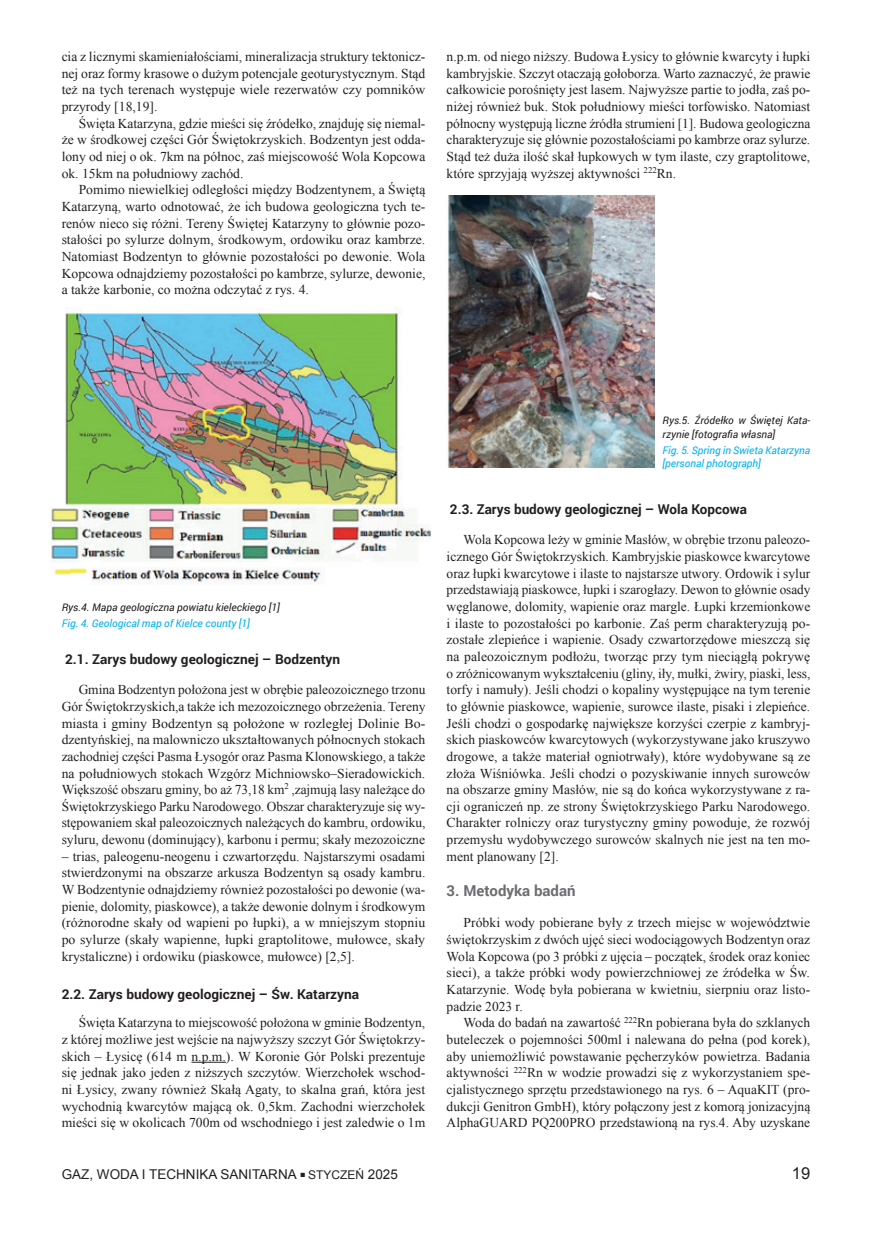
<style>
.page{position:relative;width:872px;height:1234px;background:#fff}
.page>*{position:absolute;margin:0;border:0;box-sizing:border-box;transform-origin:0 0}
.t1{font:16.5px "Arial";color:#231f20}
.t2{font:700 15px "Roboto";color:#6c6d70}
.t3{font:13.5px/16.6px "Times New Roman";color:#231f20;text-align:justify}
.t4{font:700 13.5px "Roboto";color:#231f20}
.t5{font:13.5px "Arial";color:#231f20}
.t6{font:italic 10.5px/13.5px "Roboto";color:#231f20}
.t7{font:italic 10.5px/13.5px "Roboto";color:#00aeef}
.s1{font-size:9px}
.s2{font-size:12px}
</style>
<div class="page">
<hr style="left:191px;top:1061px;width:35px;height:1px;background:#231f20">
<img style="left:51px;top:308px;width:380px;height:277px">
<img style="left:446px;top:195px;width:208px;height:272px">
<p class="t3" style="left:62px;top:48px;width:365px">cia z licznymi skamieniałościami, mineralizacja struktury tektonicz&shy;nej oraz formy krasowe o dużym potencjale geoturystycznym. Stąd też na tych terenach występuje wiele rezerwatów czy pomników przyrody [18,19].</p>
<p class="t3" style="left:62px;top:114px;width:365px;text-indent:17px">Święta Katarzyna, gdzie mieści się źródełko, znajduję się niemal&shy;że w środkowej części Gór Świętokrzyskich. Bodzentyn jest odda&shy;lony od niej o ok. 7km na północ, zaś miejscowość Wola Kopcowa ok. 15km na południowy zachód.</p>
<p class="t3" style="left:62px;top:181px;width:365px;text-indent:17px">Pomimo niewielkiej odległości między Bodzentynem, a Świętą Katarzyną, warto odnotować, że ich budowa geologiczna tych te&shy;renów nieco się różni. Tereny Świętej Katarzyny to głównie pozo&shy;stałości po sylurze dolnym, środkowym, ordowiku oraz kambrze.<br>Natomiast Bodzentyn to głównie pozostałości po dewonie. Wola Kopcowa odnajdziemy pozostałości po kambrze, sylurze, dewonie, a także karbonie, co można odczytać z rys. 4.</p>
<p class="t3" style="left:446px;top:48px;width:365px">n.p.m. od niego niższy. Budowa Łysicy to głównie kwarcyty i łupki kambryjskie. Szczyt otaczają gołoborza. Warto zaznaczyć, że prawie całkowicie porośnięty jest lasem. Najwyższe partie to jodła, zaś po&shy;niżej również buk. Stok południowy mieści torfowisko. Natomiast północny występują liczne źródła strumieni [1]. Budowa geologiczna charakteryzuje się głównie pozostałościami po kambrze oraz sylurze.<br>Stąd też duża ilość skał łupkowych w tym ilaste, czy graptolitowe, które sprzyjają wyższej aktywności <sup>222</sup>Rn.</p>
<p class="t6" style="left:62px;top:600px;width:220px">Rys.4. Mapa geologiczna powiatu kieleckiego [1]</p>
<p class="t7" style="left:62px;top:615px;width:190px">Fig. 4. Geological map of Kielce county [1]</p>
<p class="t4" style="left:65px;top:649px;width:277px">2.1. Zarys budowy geologicznej – Bodzentyn</p>
<p class="t3" style="left:62px;top:681px;width:365px;text-indent:17px">Gmina Bodzentyn położona jest w obrębie paleozoicznego trzonu Gór Świętokrzyskich,a także ich mezozoicznego obrzeżenia. Tereny miasta i gminy Bodzentyn są położone w rozległej Dolinie Bo&shy;dzentyńskiej, na malowniczo ukształtowanych północnych stokach zachodniej części Pasma Łysogór oraz Pasma Klonowskiego, a także na południowych stokach Wzgórz Michniowsko–Sieradowickich.<br>Większość obszaru gminy, bo aż 73,18 km<sup>2</sup> ,zajmują lasy należące do Świętokrzyskiego Parku Narodowego. Obszar charakteryzuje się wy&shy;stępowaniem skał paleozoicznych należących do kambru, ordowiku, syluru, dewonu (dominujący), karbonu i permu; skały mezozoiczne</p>
<p class="t3" style="left:62px;top:847px;width:365px">– trias, paleogenu-neogenu i czwartorzędu. Najstarszymi osadami stwierdzonymi na obszarze arkusza Bodzentyn są osady kambru.<br>W Bodzentynie odnajdziemy również pozostałości po dewonie (wa&shy;pienie, dolomity, piaskowce), a także dewonie dolnym i środkowym (różnorodne skały od wapieni po łupki), a w mniejszym stopniu po sylurze (skały wapienne, łupki graptolitowe, mułowce, skały krystaliczne) i ordowiku (piaskowce, mułowce) [2,5].</p>
<p class="t4" style="left:62px;top:984px;width:299px">2.2. Zarys budowy geologicznej – Św. Katarzyna</p>
<p class="t3" style="left:62px;top:1014px;width:365px;text-indent:17px">Święta Katarzyna to miejscowość położona w gminie Bodzentyn, z której możliwe jest wejście na najwyższy szczyt Gór Świętokrzy&shy;skich – Łysicę (614 m n.p.m.). W Koronie Gór Polski prezentuje się jednak jako jeden z niższych szczytów. Wierzchołek wschod&shy;ni Łysicy, zwany również Skałą Agaty, to skalna grań, która jest wychodnią kwarcytów mającą ok. 0,5km. Zachodni wierzchołek mieści się w okolicach 700m od wschodniego i jest zaledwie o 1m</p>
<p class="t6" style="left:662px;top:413px;width:149px">Rys.5. Źródełko w Świętej Kata&shy;rzynie [fotografia własna]</p>
<p class="t7" style="left:662px;top:442px;width:149px">Fig. 5. Spring in Swieta Katarzyna [personal photograph]</p>
<p class="t4" style="left:450px;top:499px;width:298px">2.3. Zarys budowy geologicznej – Wola Kopcowa</p>
<p class="t3" style="left:446px;top:531px;width:365px;text-indent:17px">Wola Kopcowa leży w gminie Masłów, w obrębie trzonu paleozo&shy;icznego Gór Świętokrzyskich. Kambryjskie piaskowce kwarcytowe oraz łupki kwarcytowe i ilaste to najstarsze utwory. Ordowik i sylur przedstawiają piaskowce, łupki i szarogłazy. Dewon to głównie osady węglanowe, dolomity, wapienie oraz margle. Łupki krzemionkowe i ilaste to pozostałości po karbonie. Zaś perm charakteryzują po&shy;zostałe zlepieńce i wapienie. Osady czwartorzędowe mieszczą się na paleozoicznym podłożu, tworząc przy tym nieciągłą pokrywę o zróżnicowanym wykształceniu (gliny, iły, mułki, żwiry, piaski, less, torfy i namuły). Jeśli chodzi o kopaliny występujące na tym terenie to głównie piaskowce, wapienie, surowce ilaste, pisaki i zlepieńce.<br>Jeśli chodzi o gospodarkę największe korzyści czerpie z kambryj&shy;skich piaskowców kwarcytowych (wykorzystywane jako kruszywo drogowe, a także materiał ogniotrwały), które wydobywane są ze złoża Wiśniówka. Jeśli chodzi o pozyskiwanie innych surowców na obszarze gminy Masłów, nie są do końca wykorzystywane z ra&shy;cji ograniczeń np. ze strony Świętokrzyskiego Parku Narodowego.<br>Charakter rolniczy oraz turystyczny gminy powoduje, że rozwój przemysłu wydobywczego surowców skalnych nie jest na ten mo&shy;ment planowany [2].</p>
<p class="t2" style="left:446px;top:879px;width:130px">3. Metodyka badań</p>
<p class="t3" style="left:446px;top:914px;width:365px;text-indent:17px">Próbki wody pobierane były z trzech miejsc w województwie świętokrzyskim z dwóch ujęć sieci wodociągowych Bodzentyn oraz Wola Kopcowa (po 3 próbki z ujęcia – początek, środek oraz koniec sieci), a także próbki wody powierzchniowej ze źródełka w Św.<br>Katarzynie. Wodę była pobierana w kwietniu, sierpniu oraz listo&shy;padzie 2023 r.</p>
<p class="t3" style="left:446px;top:1014px;width:365px;text-indent:17px">Woda do badań na zawartość <sup>222</sup>Rn pobierana była do szklanych buteleczek o pojemności 500ml i nalewana do pełna (pod korek), aby uniemożliwić powstawanie pęcherzyków powietrza. Badania aktywności <sup>222</sup>Rn w wodzie prowadzi się z wykorzystaniem spe&shy;cjalistycznego sprzętu przedstawionego na rys. 6 – AquaKIT (pro&shy;dukcji Genitron GmbH), który połączony jest z komorą jonizacyjną AlphaGUARD PQ200PRO przedstawioną na rys.4. Aby uzyskane</p>
<p class="t5" style="left:62px;top:1164px;width:338px">GAZ, WODA I TECHNIKA SANITARNA <span class="s1">■</span> <span class="s2">STYCZEŃ</span> 2025</p>
<p class="t1" style="left:792px;top:1161px;width:20px">19</p>
</div>
